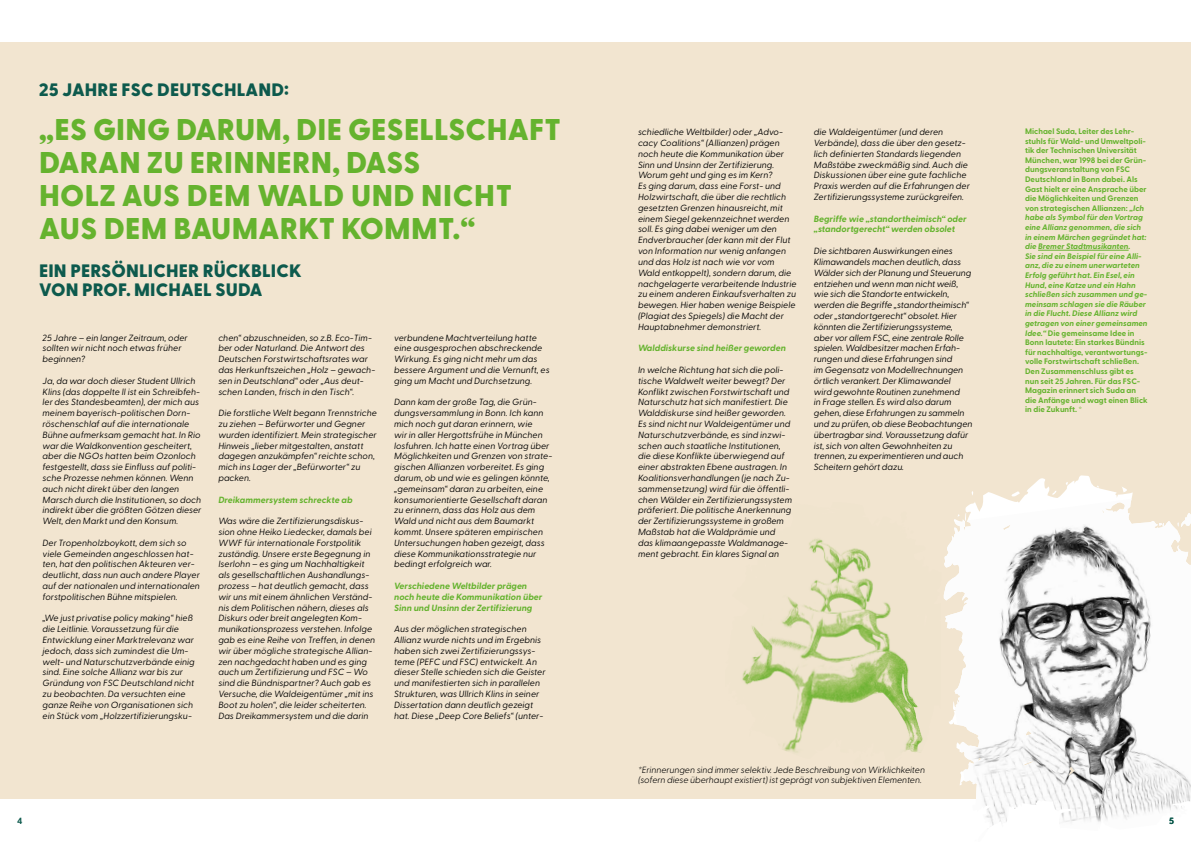
<style>
.page{position:relative;width:1191px;height:842px;background:#fff}
.page>*{position:absolute;margin:0;border:0;box-sizing:border-box;transform-origin:0 0}
.t1{font:800 30px/33px "Greycliff CF";letter-spacing:.01em;color:#65b32e}
.t2{font:800 18px/19.8px "Greycliff CF";letter-spacing:.01em;color:#0d5a4d}
.t3{font:italic 9px/10.8px "Greycliff CF";color:#000}
.t4{font:italic 700 9px/10.8px "Greycliff CF";color:#65b32e}
.t5{font:italic 300 9px/10.8px "Greycliff CF";letter-spacing:-.01em;color:#000}
.t6{font:700 9px "Greycliff CF";color:#0d5a4d}
.t7{font:700 8px/9.6px "Greycliff CF";color:#65b32e}
.s1{font-style:italic}
</style>
<div class="page">
<div style="left:0;top:43px;width:1191px;height:756px;background:#f2e5d0"></div>
<svg style="left:742px;top:548px;width:181px;height:205px"></svg>
<img style="left:751px;top:538px;width:89px;height:30px">
<svg style="left:949px;top:475px;width:242px;height:351px;fill:#fafafa"></svg>
<img style="left:943px;top:520px;width:27px;height:183px">
<hr style="left:1038px;top:250px;width:90px;height:1px;background:#65b32e">
<h2 class="t2" style="left:39px;top:79px;width:251px">25 JAHRE FSC DEUTSCHLAND:</h2>
<h1 class="t1" style="left:39px;top:112px;width:523px">„ES GING DARUM, DIE GESELLSCHAFT<br>DARAN ZU ERINNERN, DASS<br>HOLZ AUS DEM WALD UND NICHT<br>AUS DEM BAUMARKT KOMMT.“</h1>
<h2 class="t2" style="left:39px;top:260px;width:264px">EIN PERSÖNLICHER RÜCKBLICK<br>VON PROF. MICHAEL SUDA</h2>
<p class="t3" style="left:43px;top:331px;width:147px">25 Jahre – ein langer Zeitraum, oder sollten wir nicht noch etwas früher beginnen?</p>
<p class="t3" style="left:43px;top:374px;width:160px">Ja, da war doch dieser Student Ullrich Klins (das doppelte ll ist ein Schreibfeh&shy;ler des Standesbeamten), der mich aus meinem bayerisch-politischen Dorn&shy;röschenschlaf auf die internationale Bühne aufmerksam gemacht hat. In Rio war die Waldkonvention gescheitert, aber die NGOs hatten beim Ozonloch festgestellt, dass sie Einfluss auf politi&shy;sche Prozesse nehmen können. Wenn auch nicht direkt über den langen Marsch durch die Institutionen, so doch indirekt über die größten Götzen dieser Welt, den Markt und den Konsum.</p>
<p class="t3" style="left:43px;top:536px;width:159px">Der Tropenholzboykott, dem sich so viele Gemeinden angeschlossen hat&shy;ten, hat den politischen Akteuren ver&shy;deutlicht, dass nun auch andere Player auf der nationalen und internationalen forstpolitischen Bühne mitspielen.</p>
<p class="t3" style="left:43px;top:612px;width:154px">„We just privatise policy making“ hieß die Leitlinie. Voraussetzung für die Entwicklung einer Marktrelevanz war jedoch, dass sich zumindest die Um&shy;welt- und Naturschutzverbände einig sind. Eine solche Allianz war bis zur Gründung von FSC Deutschland nicht zu beobachten. Da versuchten eine ganze Reihe von Organisationen sich ein Stück vom „Holzzertifizierungsku-</p>
<p class="t3" style="left:218px;top:331px;width:158px">chen“ abzuschneiden, so z.B. Eco-Tim&shy;ber oder Naturland. Die Antwort des Deutschen Forstwirtschaftsrates war das Herkunftszeichen „Holz – gewach&shy;sen in Deutschland“ oder „Aus deut&shy;schen Landen, frisch in den Tisch“.</p>
<p class="t3" style="left:218px;top:407px;width:160px">Die forstliche Welt begann Trennstriche zu ziehen – Befürworter und Gegner wurden identifiziert. Mein strategischer Hinweis „lieber mitgestalten, anstatt dagegen anzukämpfen“ reichte schon, mich ins Lager der „Befürworter“ zu packen.</p>
<p class="t4" style="left:218px;top:493px;width:136px">Dreikammersystem schreckte ab</p>
<p class="t3" style="left:218px;top:515px;width:158px">Was wäre die Zertifizierungsdiskus&shy;sion ohne Heiko Liedecker, damals bei WWF für internationale Forstpolitik zuständig. Unsere erste Begegnung in Iserlohn – es ging um Nachhaltigkeit als gesellschaftlichen Aushandlungs&shy;prozess – hat deutlich gemacht, dass wir uns mit einem ähnlichen Verständ&shy;nis dem Politischen nähern, dieses als Diskurs oder breit angelegten Kom&shy;munikationsprozess verstehen. Infolge gab es eine Reihe von Treffen, in denen wir über mögliche strategische Allian&shy;zen nachgedacht haben und es ging auch um Zertifizierung und FSC – Wo sind die Bündnispartner? Auch gab es Versuche, die Waldeigentümer „mit ins Boot zu holen“, die leider scheiterten.<br>Das Dreikammersystem und die darin</p>
<p class="t3" style="left:394px;top:331px;width:157px">verbundene Machtverteilung hatte eine ausgesprochen abschreckende Wirkung. Es ging nicht mehr um das bessere Argument und die Vernunft, es ging um Macht und Durchsetzung.</p>
<p class="t3" style="left:394px;top:396px;width:160px">Dann kam der große Tag, die Grün&shy;dungsversammlung in Bonn. Ich kann mich noch gut daran erinnern, wie<br>wir in aller Hergottsfrühe in München losfuhren. Ich hatte einen Vortrag über Möglichkeiten und Grenzen von strate&shy;gischen Allianzen vorbereitet. Es ging darum, ob und wie es gelingen könnte, „gemeinsam“ daran zu arbeiten, eine konsumorientierte Gesellschaft daran zu erinnern, dass das Holz aus dem Wald und nicht aus dem Baumarkt kommt. Unsere späteren empirischen Untersuchungen haben gezeigt, dass diese Kommunikationsstrategie nur bedingt erfolgreich war.</p>
<p class="t4" style="left:394px;top:580px;width:150px">Verschiedene Weltbilder prägen noch heute die Kommunikation über<br>Sinn und Unsinn der Zertifizierung</p>
<p class="t3" style="left:394px;top:623px;width:153px">Aus der möglichen strategischen Allianz wurde nichts und im Ergebnis haben sich zwei Zertifizierungssys&shy;teme (PEFC und FSC) entwickelt. An dieser Stelle schieden sich die Geister und manifestierten sich in parallelen Strukturen, was Ullrich Klins in seiner Dissertation dann deutlich gezeigt hat. Diese „Deep Core Beliefs“ (unter-</p>
<p class="t6" style="left:17px;top:814px;width:7px">4</p>
<p class="t3" style="left:638px;top:126px;width:160px">schiedliche Weltbilder) oder „Advo&shy;cacy Coalitions“ (Allianzen) prägen noch heute die Kommunikation über Sinn und Unsinn der Zertifizierung.<br>Worum geht und ging es im Kern?<br>Es ging darum, dass eine Forst- und Holzwirtschaft, die über die rechtlich gesetzten Grenzen hinausreicht, mit einem Siegel gekennzeichnet werden soll. Es ging dabei weniger um den Endverbraucher (der kann mit der Flut von Information nur wenig anfangen und das Holz ist nach wie vor vom Wald entkoppelt), sondern darum, die nachgelagerte verarbeitende Industrie zu einem anderen Einkaufsverhalten zu bewegen. Hier haben wenige Beispiele (Plagiat des Spiegels) die Macht der Hauptabnehmer demonstriert.</p>
<p class="t4" style="left:638px;top:342px;width:149px">Walddiskurse sind heißer geworden</p>
<p class="t3" style="left:638px;top:364px;width:156px">In welche Richtung hat sich die poli&shy;tische Waldwelt weiter bewegt? Der Konflikt zwischen Forstwirtschaft und Naturschutz hat sich manifestiert. Die Walddiskurse sind heißer geworden.<br>Es sind nicht nur Waldeigentümer und Naturschutzverbände, es sind inzwi&shy;schen auch staatliche Institutionen, die diese Konflikte überwiegend auf einer abstrakten Ebene austragen. In Koalitionsverhandlungen (je nach Zu&shy;sammensetzung) wird für die öffentli&shy;chen Wälder ein Zertifizierungssystem präferiert. Die politische Anerkennung der Zertifizierungssysteme in großem Maßstab hat die Waldprämie und das klimaangepasste Waldmanage&shy;ment gebracht. Ein klares Signal an</p>
<p class="t3" style="left:814px;top:126px;width:158px">die Waldeigentümer (und deren Verbände), dass die über den gesetz&shy;lich definierten Standards liegenden Maßstäbe zweckmäßig sind. Auch die Diskussionen über eine gute fachliche Praxis werden auf die Erfahrungen der Zertifizierungssysteme zurückgreifen.</p>
<p class="t4" style="left:814px;top:213px;width:154px">Begriffe wie „standortheimisch“ oder „standortgerecht“ werden obsolet</p>
<p class="t3" style="left:814px;top:245px;width:160px">Die sichtbaren Auswirkungen eines Klimawandels machen deutlich, dass Wälder sich der Planung und Steuerung entziehen und wenn man nicht weiß, wie sich die Standorte entwickeln, werden die Begriffe „standortheimisch“ oder „standortgerecht“ obsolet. Hier könnten die Zertifizierungssysteme, aber vor allem FSC, eine zentrale Rolle spielen. Waldbesitzer machen Erfah&shy;rungen und diese Erfahrungen sind<br>im Gegensatz von Modellrechnungen örtlich verankert. Der Klimawandel<br>wird gewohnte Routinen zunehmend<br>in Frage stellen. Es wird also darum gehen, diese Erfahrungen zu sammeln und zu prüfen, ob diese Beobachtungen übertragbar sind. Voraussetzung dafür ist, sich von alten Gewohnheiten zu trennen, zu experimentieren und auch Scheitern gehört dazu.</p>
<p class="t7" style="left:1025px;top:126px;width:124px">Michael Suda, Leiter des Lehr&shy;stuhls für Wald- und Umweltpoli&shy;tik der Technischen Universität<br>München, war 1998 bei der Grün&shy;dungsveranstaltung von FSC<br>Deutschland in Bonn dabei. Als<br>Gast hielt er eine Ansprache über die Möglichkeiten und Grenzen von strategischen Allianzen: <span class="s1">„Ich habe als Symbol für den Vortrag eine Allianz genommen, die sich in einem Märchen gegründet hat: die Bremer Stadtmusikanten.<br>Sie sind ein Beispiel für eine Alli&shy;anz, die zu einem unerwarteten<br>Erfolg geführt hat. Ein Esel, ein<br>Hund, eine Katze und ein Hahn schließen sich zusammen und ge&shy;meinsam schlagen sie die Räuber in die Flucht. Diese Allianz wird getragen von einer gemeinsamen<br>Idee.“</span> Die gemeinsame Idee in<br>Bonn lautete: Ein starkes Bündnis für nachhaltige, verantwortungs&shy;volle Forstwirtschaft schließen.<br>Den Zusammenschluss gibt es nun seit 25 Jahren. Für das FSC-<br>Magazin erinnert sich Suda an die Anfänge und wagt einen Blick in die Zukunft. *</p>
<p class="t5" style="left:638px;top:763px;width:288px">*Erinnerungen sind immer selektiv. Jede Beschreibung von Wirklichkeiten (sofern diese überhaupt existiert) ist geprägt von subjektiven Elementen.</p>
<p class="t6" style="left:1169px;top:814px;width:6px">5</p>
</div>
